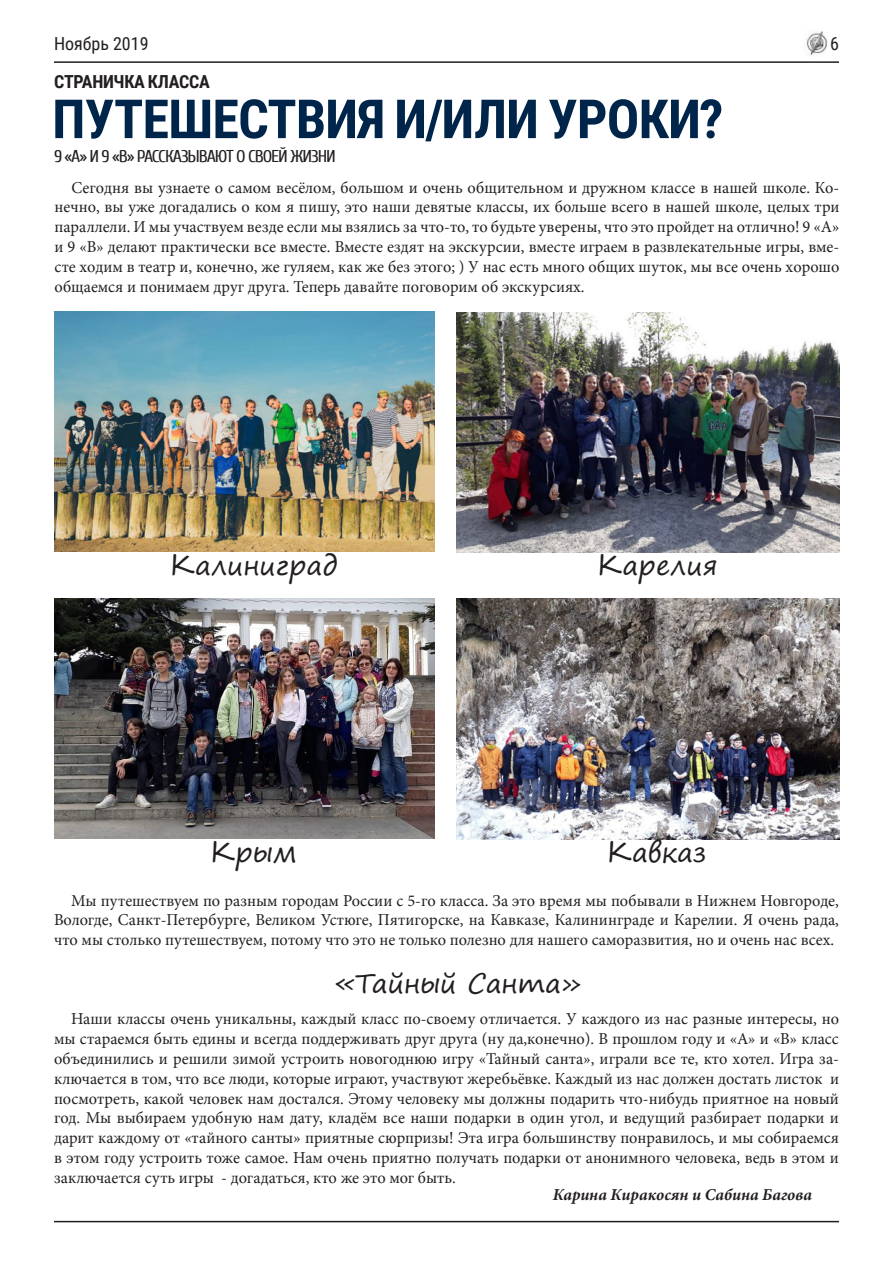
<style>
.page{position:relative;width:893px;height:1263px;background:#fff}
.page>*{position:absolute;margin:0;border:0;box-sizing:border-box;transform-origin:0 0}
.t1{font:700 54px "Roboto Condensed";letter-spacing:-.015em;color:#00254a}
.t2{font:27px "Segoe Print";color:#231f20}
.t3{font:700 18px "Roboto Condensed";letter-spacing:-.015em;color:#231f20}
.t4{font:18px "Roboto Condensed";color:#231f20}
.t5{font:17.1px "Cuprum";letter-spacing:-.06em;color:#231f20;scale:1.05 1}
.t6{font:16.5px/19.8px "Minion Pro";color:#231f20;text-align:justify}
.t7{font:italic 700 16.5px "Minion Pro";color:#231f20}
</style>
<div class="page">
<hr style="left:54px;top:61px;width:785px;height:2px;background:#231f20">
<hr style="left:54px;top:1221px;width:785px;height:1px;background:#231f20">
<img style="left:806px;top:31px;width:22px;height:25px">
<img style="left:54px;top:311px;width:381px;height:241px">
<img style="left:457px;top:312px;width:383px;height:240px">
<img style="left:54px;top:598px;width:381px;height:240px">
<img style="left:457px;top:599px;width:383px;height:240px">
<p class="t4" style="left:54px;top:31px;width:96px">Ноябрь 2019</p>
<p class="t4" style="left:830px;top:31px;width:10px">6</p>
<p class="t3" style="left:54px;top:69px;width:157px">СТРАНИЧКА КЛАССА</p>
<h1 class="t1" style="left:52px;top:81px;width:673px">ПУТЕШЕСТВИЯ И/ИЛИ УРОКИ?</h1>
<p class="t5" style="left:54px;top:147px;width:270px">9 «А» И 9 «В» РАССКАЗЫВАЮТ О СВОЕЙ ЖИЗНИ</p>
<p class="t6" style="left:54px;top:178px;width:786px;text-indent:17px">Сегодня вы узнаете о самом весёлом, большом и очень общительном и дружном классе в нашей школе. Ко&shy;нечно, вы уже догадались о ком я пишу, это наши девятые классы, их больше всего в нашей школе, целых три параллели. И мы участвуем везде если мы взялись за что-то, то будьте уверены, что это пройдет на отлично! 9 «А» и 9 «В» делают практически все вместе. Вместе ездят на экскурсии, вместе играем в развлекательные игры, вме&shy;сте ходим в театр и, конечно, же гуляем, как же без этого; ) У нас есть много общих шуток, мы все очень хорошо общаемся и понимаем друг друга. Теперь давайте поговорим об экскурсиях.</p>
<h2 class="t2" style="left:169px;top:542px;width:169px">Калиниград</h2>
<h2 class="t2" style="left:597px;top:542px;width:122px">Карелия</h2>
<h2 class="t2" style="left:209px;top:828px;width:89px">Крым</h2>
<h2 class="t2" style="left:606px;top:828px;width:101px">Кавказ</h2>
<p class="t6" style="left:54px;top:890px;width:786px;text-indent:17px">Мы путешествуем по разным городам России с 5-го класса. За это время мы побывали в Нижнем Новгороде, Вологде, Санкт-Петербурге, Великом Устюге, Пятигорске, на Кавказе, Калининграде и Карелии. Я очень рада, что мы столько путешествуем, потому что это не только полезно для нашего саморазвития, но и очень нас всех.</p>
<h2 class="t2" style="left:335px;top:959px;width:247px">«Тайный Санта»</h2>
<p class="t6" style="left:54px;top:1009px;width:786px;text-indent:17px">Наши классы очень уникальны, каждый класс по-своему отличается. У каждого из нас разные интересы, но мы стараемся быть едины и всегда поддерживать друг друга (ну да,конечно). В прошлом году и «А» и «В» класс объединились и решили зимой устроить новогоднюю игру «Тайный санта», играли все те, кто хотел. Игра за&shy;ключается в том, что все люди, которые играют, участвуют жеребьёвке. Каждый из нас должен достать листок и посмотреть, какой человек нам достался. Этому человеку мы должны подарить что-нибудь приятное на новый год. Мы выбираем удобную нам дату, кладём все наши подарки в один угол, и ведущий разбирает подарки и дарит каждому от «тайного санты» приятные сюрпризы! Эта игра большинству понравилось, и мы собираемся в этом году устроить тоже самое. Нам очень приятно получать подарки от анонимного человека, ведь в этом и заключается суть игры - догадаться, кто же это мог быть.</p>
<p class="t7" style="left:553px;top:1183px;width:261px">Карина Киракосян и Сабина Багова</p>
</div>
